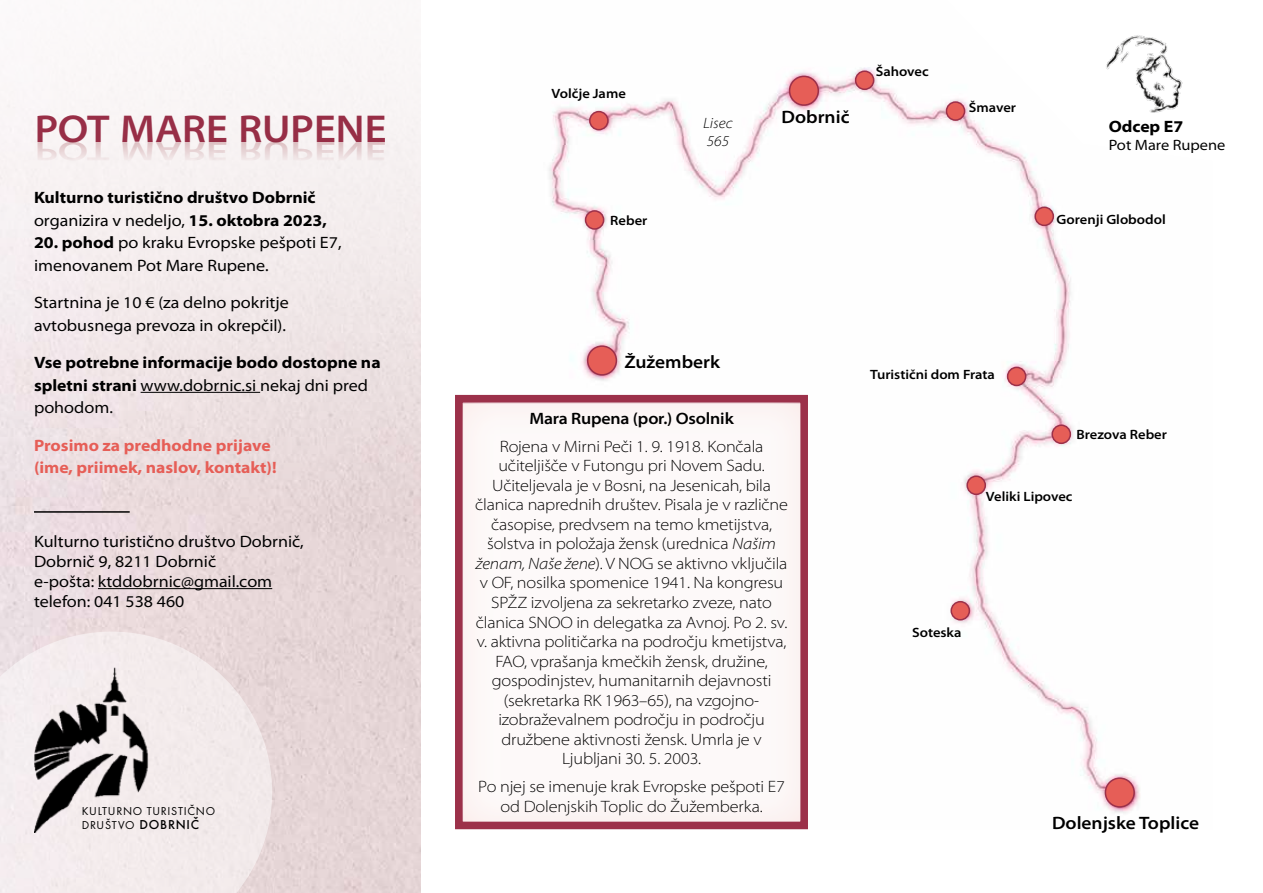
<style>
.page{position:relative;width:1263px;height:893px;background:#fff}
.page>*{position:absolute;margin:0;border:0;box-sizing:border-box;transform-origin:0 0}
.t1{font:600 semi-expanded 39px "Myriad Pro";color:#9c314a}
.t2{font:600 semi-expanded 18px "Myriad Pro";color:#000}
.t3{font:300 semi-expanded 16.5px/19.5px "Myriad Pro";letter-spacing:-.01em;color:#000;text-align:center}
.t4{font:semi-expanded 16.5px/19.8px "Myriad Pro";color:#000}
.t5{font:700 semi-expanded 16.5px/22.5px "Myriad Pro";color:#000}
.t6{font:700 semi-expanded 16.5px/22.5px "Myriad Pro";color:#e65e57}
.t7{font:600 semi-expanded 16.5px "Myriad Pro";letter-spacing:-.01em;color:#000}
.t8{font:semi-expanded 15px "Myriad Pro";color:#000}
.t9{font:italic 300 semi-expanded 15px/18px "Myriad Pro";color:#000}
.t10{font:600 semi-expanded 13.5px "Myriad Pro";color:#000}
.t11{font:11.85px/14.2px "Futura TCE";letter-spacing:.06em;color:#000}
.s1{font-weight:400}
.s2{font-weight:700}
.s3{font-family:"Futura";font-weight:500}
.s4{font-style:italic}
</style>
<div class="page">
<img style="left:0;top:31px;width:420px;height:862px">
<div style="left:454px;top:395px;width:354px;height:435px;background:#fdf8f7"></div>
<img style="left:501px;top:67px;width:639px;height:753px">
<div style="left:951px;top:602px;width:18px;height:18px;background:#e65e57;border-radius:50%"></div>
<div style="left:950px;top:601px;width:20px;height:19px;border:2px solid #9c314a;border-radius:50%"></div>
<div style="left:967px;top:476px;width:18px;height:18px;background:#e65e57;border-radius:50%"></div>
<div style="left:966px;top:475px;width:20px;height:20px;border:2px solid #9c314a;border-radius:50%"></div>
<div style="left:1007px;top:367px;width:19px;height:18px;background:#e65e57;border-radius:50%"></div>
<div style="left:1007px;top:367px;width:19px;height:19px;border:2px solid #9c314a;border-radius:50%"></div>
<div style="left:1052px;top:425px;width:18px;height:18px;background:#e65e57;border-radius:50%"></div>
<div style="left:1051px;top:424px;width:20px;height:20px;border:2px solid #9c314a;border-radius:50%"></div>
<div style="left:1035px;top:207px;width:18px;height:18px;background:#e65e57;border-radius:50%"></div>
<div style="left:1034px;top:207px;width:20px;height:19px;border:2px solid #9c314a;border-radius:50%"></div>
<div style="left:946px;top:102px;width:18px;height:18px;background:#e65e57;border-radius:50%"></div>
<div style="left:946px;top:101px;width:19px;height:20px;border:2px solid #9c314a;border-radius:50%"></div>
<div style="left:855px;top:71px;width:19px;height:18px;background:#e65e57;border-radius:50%"></div>
<div style="left:855px;top:70px;width:19px;height:20px;border:2px solid #9c314a;border-radius:50%"></div>
<div style="left:590px;top:112px;width:18px;height:18px;background:#e65e57;border-radius:50%"></div>
<div style="left:589px;top:111px;width:20px;height:19px;border:2px solid #9c314a;border-radius:50%"></div>
<div style="left:585px;top:211px;width:19px;height:18px;background:#e65e57;border-radius:50%"></div>
<div style="left:585px;top:210px;width:19px;height:20px;border:2px solid #9c314a;border-radius:50%"></div>
<div style="left:789px;top:76px;width:29px;height:29px;background:#e65e57;border-radius:50%"></div>
<div style="left:789px;top:76px;width:30px;height:30px;border:2px solid #9c314a;border-radius:50%"></div>
<div style="left:588px;top:346px;width:28px;height:29px;background:#e65e57;border-radius:50%"></div>
<div style="left:587px;top:345px;width:30px;height:31px;border:2px solid #9c314a;border-radius:50%"></div>
<div style="left:1105px;top:778px;width:29px;height:29px;background:#e65e57;border-radius:50%"></div>
<div style="left:1105px;top:777px;width:30px;height:31px;border:2px solid #9c314a;border-radius:50%"></div>
<div style="left:455px;top:395px;width:353px;height:434px;border:8px solid #9c314a"></div>
<svg style="left:0;top:632px;width:272px;height:261px;background:#f0e7e8"></svg>
<img style="left:1079px;top:35px;width:104px;height:78px">
<hr style="left:141px;top:392px;width:119px;height:1px;background:#000">
<hr style="left:98px;top:588px;width:174px;height:1px;background:#000">
<hr style="left:34px;top:511px;width:96px;height:2px;background:#000">
<img style="left:34px;top:666px;width:183px;height:166px">
<div style="left:37px;top:142px;width:348px;height:19px;background:#f7f2f3"></div>
<h1 class="t1" style="left:34px;top:107px;width:354px">POT MARE RUPENE</h1>
<p class="t5" style="left:34px;top:187px;width:294px">Kulturno turistično društvo Dobrnič <span class="s1">organizira v nedeljo,</span> 15. oktobra 2023,</p>
<p class="t4" style="left:34px;top:232px;width:309px;line-height:22.5px"><span class="s2">20. pohod</span> po kraku Evropske pešpoti E7, imenovanem Pot Mare Rupene.</p>
<p class="t4" style="left:34px;top:292px;width:256px;line-height:22.5px">Startnina je 10 € (za delno pokritje avtobusnega prevoza in okrepčil).</p>
<p class="t5" style="left:34px;top:352px;width:348px">Vse potrebne informacije bodo dostopne na spletni strani <span class="s1">www.dobrnic.si nekaj dni pred pohodom.</span></p>
<p class="t6" style="left:34px;top:434px;width:244px">Prosimo za predhodne prijave (ime, priimek, naslov, kontakt)!</p>
<p class="t4" style="left:34px;top:532px;width:271px">Kulturno turistično društvo Dobrnič,<br>Dobrnič 9, 8211 Dobrnič<br>e-pošta: ktddobrnic@gmail.com telefon: 041 538 460</p>
<p class="t11" style="left:82px;top:804px;width:135px">KULTURNO TURISTIČNO<br>DRUŠTVO <span class="s3">DOBRNIČ</span></p>
<p class="t10" style="left:551px;top:86px;width:76px">Volčje Jame</p>
<p class="t10" style="left:610px;top:213px;width:39px">Reber</p>
<p class="t9" style="left:703px;top:114px;width:31px">Lisec<br>565</p>
<p class="t2" style="left:782px;top:107px;width:69px">Dobrnič</p>
<p class="t10" style="left:876px;top:64px;width:55px">Šahovec</p>
<p class="t10" style="left:969px;top:100px;width:49px">Šmaver</p>
<p class="t5" style="left:1109px;top:115px;width:76px">Odcep E7</p>
<p class="t8" style="left:1109px;top:136px;width:118px">Pot Mare Rupene</p>
<p class="t10" style="left:1056px;top:211px;width:111px">Gorenji Globodol</p>
<p class="t2" style="left:624px;top:352px;width:97px">Žužemberk</p>
<p class="t7" style="left:529px;top:409px;width:206px">Mara Rupena (por.) Osolnik</p>
<p class="t3" style="left:475px;top:437px;width:314px">Rojena v Mirni Peči 1. 9. 1918. Končala učiteljišče v Futongu pri Novem Sadu.<br>Učiteljevala je v Bosni, na Jesenicah, bila članica naprednih društev. Pisala je v različne časopise, predvsem na temo kmetijstva, šolstva in položaja žensk (urednica <span class="s4">Našim ženam, Naše žene</span>). V NOG se aktivno vključila v OF, nosilka spomenice 1941. Na kongresu SPŽZ izvoljena za sekretarko zveze, nato članica SNOO in delegatka za Avnoj. Po 2. sv. v. aktivna političarka na področju kmetijstva, FAO, vprašanja kmečkih žensk, družine, gospodinjstev, humanitarnih dejavnosti (sekretarka RK 1963–65), na vzgojno&shy;izobraževalnem področju in področju družbene aktivnosti žensk. Umrla je v Ljubljani 30. 5. 2003.</p>
<p class="t3" style="left:478px;top:777px;width:308px">Po njej se imenuje krak Evropske pešpoti E7 od Dolenjskih Toplic do Žužemberka.</p>
<p class="t10" style="left:870px;top:367px;width:126px">Turistični dom Frata</p>
<p class="t10" style="left:1076px;top:427px;width:92px">Brezova Reber</p>
<p class="t10" style="left:986px;top:489px;width:88px">Veliki Lipovec</p>
<p class="t10" style="left:912px;top:625px;width:51px">Soteska</p>
<p class="t2" style="left:1052px;top:813px;width:149px">Dolenjske Toplice</p>
</div>
